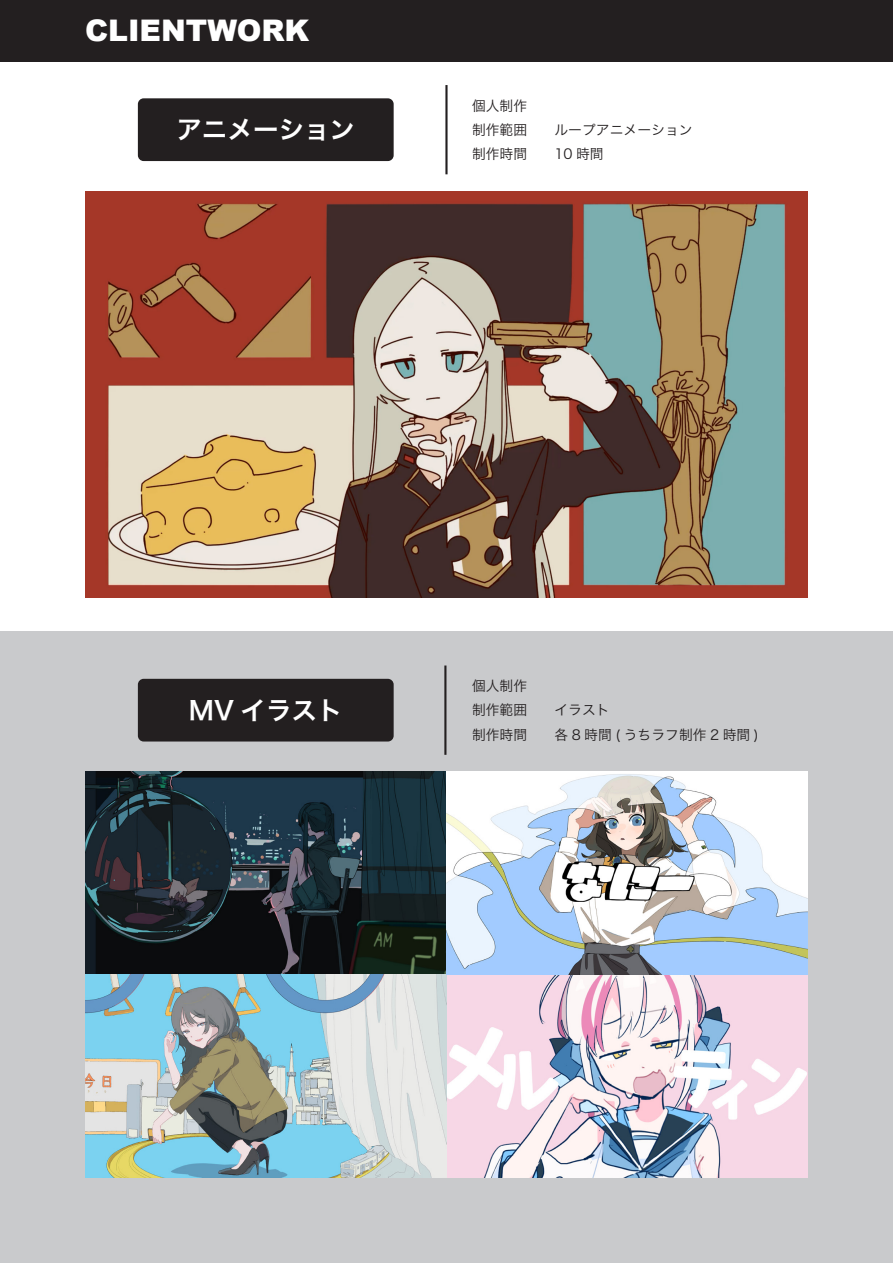
<style>
.page{position:relative;width:893px;height:1263px;background:#fff}
.page>*{position:absolute;margin:0;border:0;box-sizing:border-box;transform-origin:0 0}
.t1{font:900 29.7px "Arial";color:#fff}
.t2{font:25.5px "Hira Kaku Pro N W6";color:#fff}
.t3{font:13.8px/24.2px "Hira Kaku Pro N W3";color:#231f20}
</style>
<div class="page">
<div style="left:0;top:0;width:893px;height:62px;background:#231f20"></div>
<div style="left:0;top:631px;width:893px;height:632px;background:#c9cacc"></div>
<div style="left:139px;top:680px;width:253px;height:60px;background:#231f20;border-radius:4px"></div>
<div style="left:138px;top:679px;width:256px;height:62px;border:3px solid #231f20;border-radius:4px"></div>
<div style="left:139px;top:100px;width:253px;height:59px;background:#231f20;border-radius:4px"></div>
<div style="left:138px;top:98px;width:256px;height:63px;border:3px solid #231f20;border-radius:4px"></div>
<hr style="left:445px;top:85px;width:3px;height:89px;background:#231f20">
<hr style="left:444px;top:665px;width:2px;height:90px;background:#231f20">
<img style="left:85px;top:191px;width:723px;height:406px">
<img style="left:85px;top:772px;width:723px;height:406px">
<h1 class="t1" style="left:85px;top:9px;width:226px">CLIENTWORK</h1>
<h2 class="t2" style="left:176px;top:107px;width:180px">アニメーション</h2>
<p class="t3" style="left:472px;top:93px;width:57px">個人制作制作範囲</p>
<p class="t3" style="left:554px;top:117px;width:140px">ループアニメーション</p>
<p class="t3" style="left:472px;top:141px;width:57px">制作時間</p>
<p class="t3" style="left:554px;top:141px;width:51px">10 時間</p>
<h2 class="t2" style="left:189px;top:687px;width:155px">MV イラスト</h2>
<p class="t3" style="left:472px;top:673px;width:57px">個人制作制作範囲</p>
<p class="t3" style="left:554px;top:697px;width:57px">イラスト</p>
<p class="t3" style="left:472px;top:721px;width:57px">制作時間</p>
<p class="t3" style="left:554px;top:721px;width:206px">各 8 時間 ( うちラフ制作 2 時間 )</p>
</div>
